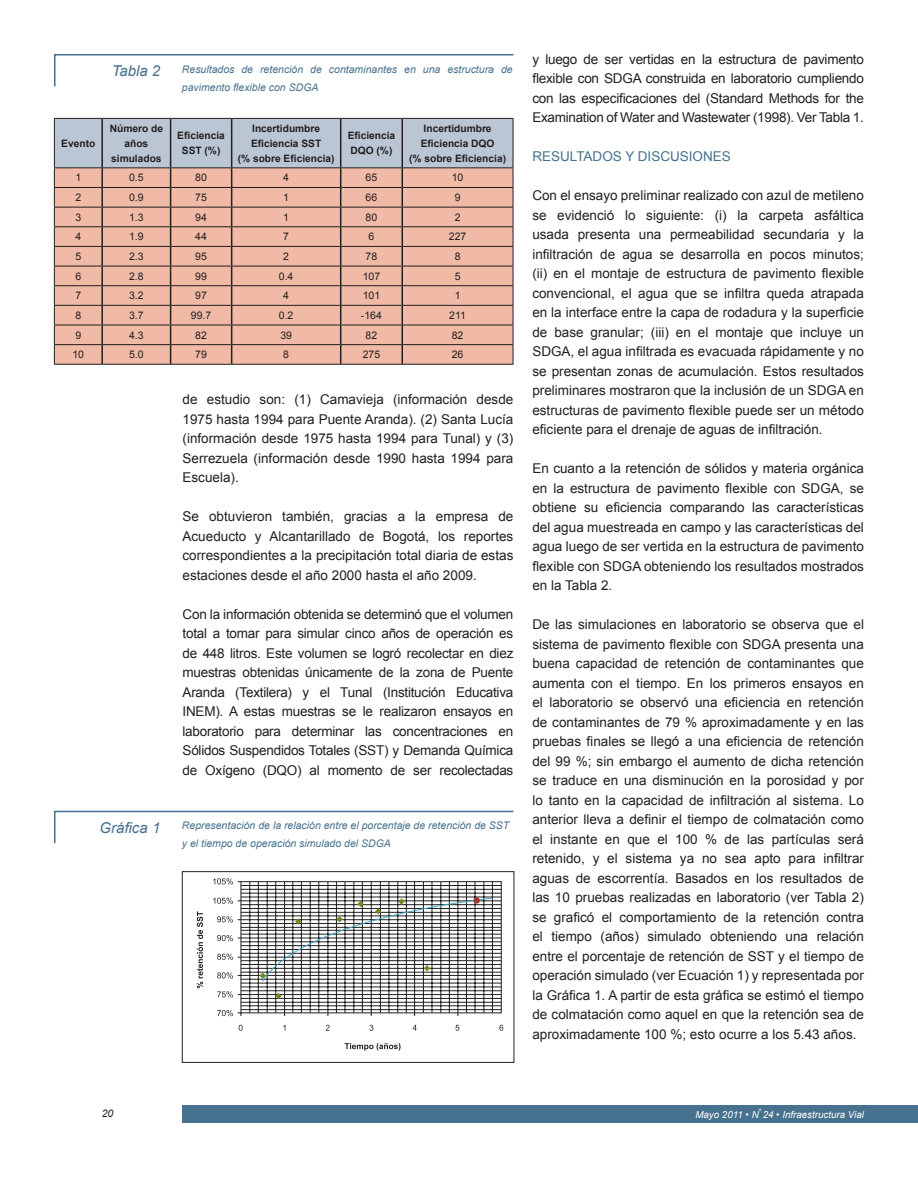
<style>
.page{position:relative;width:918px;height:1188px;background:#fff}
.page>*{position:absolute;margin:0;border:0;box-sizing:border-box;transform-origin:0 0}
.titulo_de_imagen{font:italic 15px "Arial";color:#46718f}
.texto{font:13.5px/19.5px "Arial";color:#231f20;text-align:justify}
.subtitulo_1{font:13.5px "Arial";color:#46718f}
.pie_de_foto{font:italic 10.5px/18px "Arial";color:#46718f}
.texto-2{font:10.5px "Arial";color:#231f20}
.t1{font:italic 10.5px "Arial";color:#231f20}
.texto-3{font:700 10.2px/15px "Arial";color:#231f20;text-align:center}
.t2{font:italic 9.75px "Arial";color:#fff}
.t3{font:italic 6px "Arial";color:#fff}
</style>
<div class="page">
<div style="left:183px;top:1105px;width:735px;height:18px;background:#46718f"></div>
<div style="left:182px;top:871px;width:332px;height:192px;border:1px solid #231f20"></div>
<svg style="left:345px;top:1043px;width:56px;height:8px"></svg>
<svg style="left:213px;top:878px;width:289px;height:138px"></svg>
<svg style="left:239px;top:1025px;width:4px;height:6px"></svg>
<svg style="left:326px;top:1025px;width:4px;height:6px"></svg>
<svg style="left:370px;top:1025px;width:3px;height:6px"></svg>
<svg style="left:413px;top:1025px;width:4px;height:6px"></svg>
<svg style="left:455px;top:1025px;width:4px;height:6px"></svg>
<svg style="left:499px;top:1025px;width:4px;height:6px"></svg>
<svg style="left:197px;top:911px;width:6px;height:77px"></svg>
<svg style="left:54px;top:118px;width:460px;height:246px;background:#d6b0a4"></svg>
<hr style="left:54px;top:364px;width:48px;height:1px;background:#231f20">
<hr style="left:102px;top:364px;width:69px;height:1px;background:#231f20">
<hr style="left:171px;top:364px;width:61px;height:1px;background:#231f20">
<hr style="left:232px;top:364px;width:109px;height:1px;background:#231f20">
<hr style="left:341px;top:364px;width:61px;height:1px;background:#231f20">
<hr style="left:402px;top:364px;width:111px;height:1px;background:#231f20">
<svg style="left:54px;top:54px;width:460px;height:33px"></svg>
<svg style="left:54px;top:810px;width:460px;height:34px"></svg>
<p class="texto-3" style="left:61px;top:136px;width:36px">Evento</p>
<p class="titulo_de_imagen" style="left:112px;top:61px;width:50px">Tabla 2</p>
<p class="pie_de_foto" style="left:182px;top:60px;width:332px">Resultados de retención de contaminantes en una estructura de pavimento flexible con SDGA</p>
<p class="texto-3" style="left:110px;top:121px;width:55px">Número de</p>
<p class="texto-3" style="left:111px;top:136px;width:52px">años simulados</p>
<p class="texto-3" style="left:177px;top:129px;width:49px">Eficiencia<br>SST (%)</p>
<p class="texto-3" style="left:252px;top:121px;width:70px">Incertidumbre</p>
<p class="texto-3" style="left:251px;top:136px;width:72px">Eficiencia SST</p>
<p class="texto-3" style="left:238px;top:151px;width:98px">(% sobre Eficiencia)</p>
<p class="texto-3" style="left:348px;top:129px;width:49px;text-align:left">Eficiencia<br>DQO (%)</p>
<p class="texto-3" style="left:421px;top:121px;width:75px;text-align:left">Incertidumbre<br>Eficiencia DQO</p>
<p class="texto-3" style="left:409px;top:151px;width:98px">(% sobre Eficiencia)</p>
<p class="texto-2" style="left:75px;top:171px;width:7px">1</p>
<p class="texto-2" style="left:129px;top:171px;width:16px">0.5</p>
<p class="texto-2" style="left:195px;top:171px;width:13px">80</p>
<p class="texto-2" style="left:283px;top:171px;width:7px">4</p>
<p class="texto-2" style="left:366px;top:171px;width:13px">65</p>
<p class="texto-2" style="left:452px;top:171px;width:13px">10</p>
<p class="texto-2" style="left:75px;top:191px;width:7px">2</p>
<p class="texto-2" style="left:129px;top:191px;width:16px">0.9</p>
<p class="texto-2" style="left:195px;top:191px;width:13px">75</p>
<p class="texto-2" style="left:283px;top:191px;width:7px">1</p>
<p class="texto-2" style="left:366px;top:191px;width:13px">66</p>
<p class="texto-2" style="left:455px;top:191px;width:7px">9</p>
<p class="texto-2" style="left:75px;top:210px;width:7px">3</p>
<p class="texto-2" style="left:129px;top:210px;width:16px">1.3</p>
<p class="texto-2" style="left:195px;top:210px;width:13px">94</p>
<p class="texto-2" style="left:283px;top:210px;width:7px">1</p>
<p class="texto-2" style="left:366px;top:210px;width:13px">80</p>
<p class="texto-2" style="left:455px;top:210px;width:7px">2</p>
<p class="texto-2" style="left:75px;top:230px;width:7px">4</p>
<p class="texto-2" style="left:129px;top:230px;width:16px">1.9</p>
<p class="texto-2" style="left:195px;top:230px;width:13px">44</p>
<p class="texto-2" style="left:283px;top:230px;width:7px">7</p>
<p class="texto-2" style="left:369px;top:230px;width:7px">6</p>
<p class="texto-2" style="left:449px;top:230px;width:19px">227</p>
<p class="texto-2" style="left:75px;top:249px;width:7px">5</p>
<p class="texto-2" style="left:129px;top:249px;width:16px">2.3</p>
<p class="texto-2" style="left:195px;top:249px;width:13px">95</p>
<p class="texto-2" style="left:283px;top:249px;width:7px">2</p>
<p class="texto-2" style="left:366px;top:249px;width:13px">78</p>
<p class="texto-2" style="left:455px;top:249px;width:7px">8</p>
<p class="texto-2" style="left:75px;top:269px;width:7px">6</p>
<p class="texto-2" style="left:129px;top:269px;width:16px">2.8</p>
<p class="texto-2" style="left:195px;top:269px;width:13px">99</p>
<p class="texto-2" style="left:279px;top:269px;width:16px">0.4</p>
<p class="texto-2" style="left:363px;top:269px;width:19px">107</p>
<p class="texto-2" style="left:455px;top:269px;width:7px">5</p>
<p class="texto-2" style="left:75px;top:289px;width:7px">7</p>
<p class="texto-2" style="left:129px;top:289px;width:16px">3.2</p>
<p class="texto-2" style="left:195px;top:289px;width:13px">97</p>
<p class="texto-2" style="left:283px;top:289px;width:7px">4</p>
<p class="texto-2" style="left:363px;top:289px;width:19px">101</p>
<p class="texto-2" style="left:455px;top:289px;width:7px">1</p>
<p class="texto-2" style="left:75px;top:308px;width:7px">8</p>
<p class="texto-2" style="left:129px;top:308px;width:16px">3.7</p>
<p class="texto-2" style="left:191px;top:308px;width:22px">99.7</p>
<p class="texto-2" style="left:279px;top:308px;width:16px">0.2</p>
<p class="texto-2" style="left:361px;top:308px;width:23px">-164</p>
<p class="texto-2" style="left:449px;top:308px;width:18px">211</p>
<p class="texto-2" style="left:75px;top:328px;width:7px">9</p>
<p class="texto-2" style="left:129px;top:328px;width:16px">4.3</p>
<p class="texto-2" style="left:195px;top:328px;width:13px">82</p>
<p class="texto-2" style="left:280px;top:328px;width:13px">39</p>
<p class="texto-2" style="left:366px;top:328px;width:13px">82</p>
<p class="texto-2" style="left:452px;top:328px;width:13px">82</p>
<p class="texto-2" style="left:72px;top:348px;width:13px">10</p>
<p class="texto-2" style="left:129px;top:348px;width:16px">5.0</p>
<p class="texto-2" style="left:195px;top:348px;width:13px">79</p>
<p class="texto-2" style="left:283px;top:348px;width:7px">8</p>
<p class="texto-2" style="left:363px;top:348px;width:19px">275</p>
<p class="texto-2" style="left:452px;top:348px;width:13px">26</p>
<p class="titulo_de_imagen" style="left:99px;top:818px;width:62px">Gráfica 1</p>
<p class="texto" style="left:183px;top:390px;width:332px">de estudio son: (1) Camavieja (información desde 1975 hasta 1994 para Puente Aranda). (2) Santa Lucía (información desde 1975 hasta 1994 para Tunal) y (3)<br>Serrezuela (información desde 1990 hasta 1994 para Escuela).</p>
<p class="texto" style="left:183px;top:507px;width:332px">Se obtuvieron también, gracias a la empresa de Acueducto y Alcantarillado de Bogotá, los reportes correspondientes a la precipitación total diaria de estas estaciones desde el año 2000 hasta el año 2009.</p>
<p class="texto" style="left:183px;top:604px;width:332px">Con la información obtenida se determinó que el volumen total a tomar para simular cinco años de operación es de 448 litros. Este volumen se logró recolectar en diez muestras obtenidas únicamente de la zona de Puente Aranda (Textilera) y el Tunal (Institución Educativa INEM). A estas muestras se le realizaron ensayos en laboratorio para determinar las concentraciones en Sólidos Suspendidos Totales (SST) y Demanda Química de Oxígeno (DQO) al momento de ser recolectadas</p>
<p class="pie_de_foto" style="left:182px;top:817px;width:329px">Representación de la relación entre el porcentaje de retención de SST</p>
<p class="pie_de_foto" style="left:182px;top:835px;width:210px">y el tiempo de operación simulado del SDGA</p>
<p class="texto" style="left:532px;top:49px;width:333px">y luego de ser vertidas en la estructura de pavimento flexible con SDGA construida en laboratorio cumpliendo con las especificaciones del (Standard Methods for the Examination of Water and Wastewater (1998). Ver Tabla 1.</p>
<p class="subtitulo_1" style="left:532px;top:148px;width:200px">RESULTADOS Y DISCUSIONES</p>
<p class="texto" style="left:532px;top:186px;width:333px">Con el ensayo preliminar realizado con azul de metileno se evidenció lo siguiente: (i) la carpeta asfáltica usada presenta una permeabilidad secundaria y la infiltración de agua se desarrolla en pocos minutos; (ii) en el montaje de estructura de pavimento flexible convencional, el agua que se infiltra queda atrapada en la interface entre la capa de rodadura y la superficie de base granular; (iii) en el montaje que incluye un SDGA, el agua infiltrada es evacuada rápidamente y no se presentan zonas de acumulación. Estos resultados preliminares mostraron que la inclusión de un SDGA en estructuras de pavimento flexible puede ser un método eficiente para el drenaje de aguas de infiltración.</p>
<p class="texto" style="left:532px;top:459px;width:333px">En cuanto a la retención de sólidos y materia orgánica en la estructura de pavimento flexible con SDGA, se obtiene su eficiencia comparando las características del agua muestreada en campo y las características del agua luego de ser vertida en la estructura de pavimento flexible con SDGA obteniendo los resultados mostrados en la Tabla 2.</p>
<p class="texto" style="left:532px;top:615px;width:333px">De las simulaciones en laboratorio se observa que el sistema de pavimento flexible con SDGA presenta una buena capacidad de retención de contaminantes que aumenta con el tiempo. En los primeros ensayos en el laboratorio se observó una eficiencia en retención de contaminantes de 79 % aproximadamente y en las pruebas finales se llegó a una eficiencia de retención del 99 %; sin embargo el aumento de dicha retención se traduce en una disminución en la porosidad y por lo tanto en la capacidad de infiltración al sistema. Lo anterior lleva a definir el tiempo de colmatación como el instante en que el 100 % de las partículas será retenido, y el sistema ya no sea apto para infiltrar aguas de escorrentía. Basados en los resultados de las 10 pruebas realizadas en laboratorio (ver Tabla 2) se graficó el comportamiento de la retención contra el tiempo (años) simulado obteniendo una relación entre el porcentaje de retención de SST y el tiempo de operación simulado (ver Ecuación 1) y representada por la Gráfica 1. A partir de esta gráfica se estimó el tiempo de colmatación como aquel en que la retención sea de aproximadamente 100 %; esto ocurre a los 5.43 años.</p>
<p class="t1" style="left:102px;top:1107px;width:13px">20</p>
<p class="t3" style="left:759px;top:1107px;width:4px">º</p>
<p class="t2" style="left:695px;top:1108px;width:170px">Mayo 2011 • N 24 • Infraestructura Vial</p>
</div>
